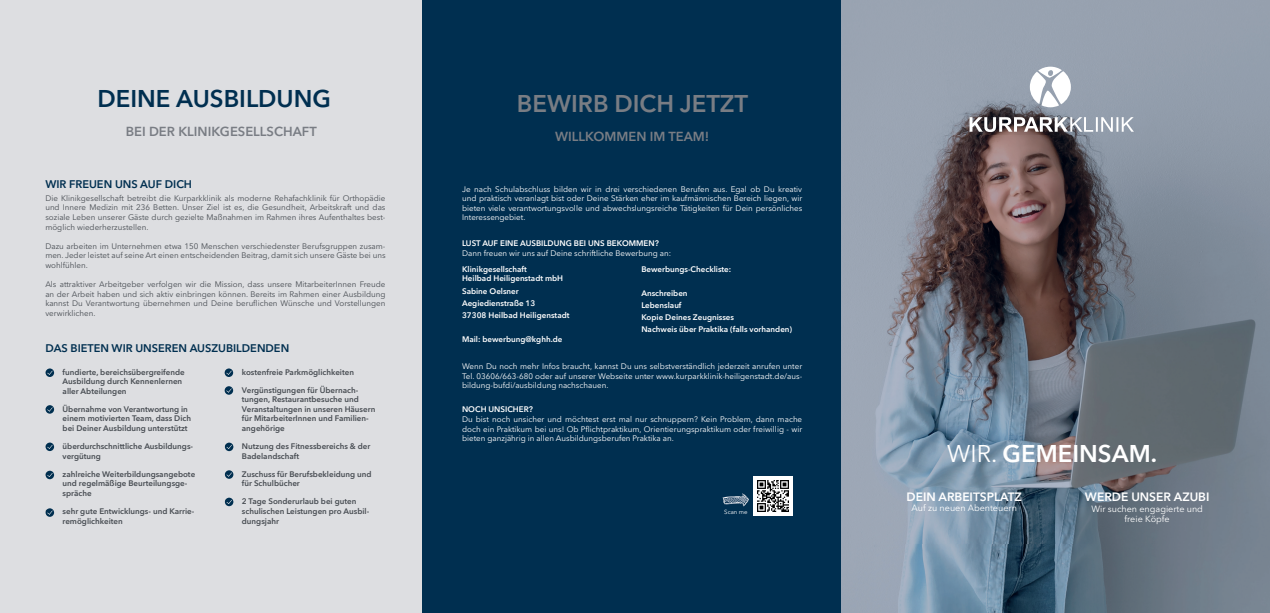
<style>
.page{position:relative;width:1270px;height:613px;background:#fff}
.page>*{position:absolute;margin:0;border:0;box-sizing:border-box;transform-origin:0 0}
.t1{font:600 24px "Avenir Next LT Pro";color:#002f50}
.t2{font:600 24px "Avenir Next LT Pro";color:#797d84}
.t3{font:600 24px "Avenir Next LT Pro";color:#fff}
.t4{font:600 13px "Avenir Next LT Pro";color:#797d84}
.t5{font:600 12px "Avenir Next LT Pro";color:#fff}
.t6{font:600 11px "Avenir Next LT Pro";color:#002f50}
.t7{font:9px/10.8px "Avenir Next LT Pro";color:#fff;text-align:center}
.t8{font:8px/9.6px "Avenir Next LT Pro";color:#fff;text-align:justify}
.t9{font:8px/9.6px "Avenir Next LT Pro";color:#474c52;text-align:justify}
.t10{font:600 8px/9.6px "Avenir Next LT Pro";color:#474c52}
.t11{font:600 8px/12px "Avenir Next LT Pro";color:#fff}
.t12{font:6px "Avenir Next LT Pro";color:#fff}
.s1{font-weight:400}
</style>
<div class="page">
<div style="left:0;top:0;width:422px;height:612px;background:#dddee1"></div>
<svg style="left:225px;top:386px;width:8px;height:8px"></svg>
<svg style="left:226px;top:388px;width:6px;height:4px"></svg>
<svg style="left:225px;top:442px;width:8px;height:9px"></svg>
<svg style="left:227px;top:444px;width:5px;height:4px"></svg>
<svg style="left:225px;top:470px;width:8px;height:8px"></svg>
<svg style="left:227px;top:472px;width:5px;height:4px"></svg>
<svg style="left:225px;top:497px;width:8px;height:9px"></svg>
<svg style="left:227px;top:499px;width:5px;height:4px"></svg>
<svg style="left:46px;top:368px;width:8px;height:9px"></svg>
<svg style="left:47px;top:370px;width:6px;height:4px"></svg>
<svg style="left:46px;top:405px;width:8px;height:8px"></svg>
<svg style="left:47px;top:407px;width:6px;height:4px"></svg>
<svg style="left:46px;top:442px;width:8px;height:9px"></svg>
<svg style="left:47px;top:444px;width:6px;height:4px"></svg>
<svg style="left:46px;top:470px;width:8px;height:9px"></svg>
<svg style="left:47px;top:472px;width:6px;height:5px"></svg>
<svg style="left:46px;top:508px;width:8px;height:8px"></svg>
<svg style="left:47px;top:510px;width:6px;height:4px"></svg>
<svg style="left:225px;top:368px;width:8px;height:9px"></svg>
<svg style="left:226px;top:370px;width:6px;height:4px"></svg>
<div style="left:422px;top:0;width:420px;height:612px;background:#002f50"></div>
<img style="left:723px;top:493px;width:26px;height:13px">
<img style="left:842px;top:0;width:428px;height:612px">
<svg style="left:969px;top:117px;width:165px;height:15px"></svg>
<svg style="left:1030px;top:67px;width:41px;height:40px"></svg>
<img style="left:754px;top:476px;width:39px;height:38px">
<h1 class="t1" style="left:98px;top:84px;width:235px">DEINE AUSBILDUNG</h1>
<h2 class="t4" style="left:126px;top:123px;width:192px">BEI DER KLINIKGESELLSCHAFT</h2>
<h3 class="t6" style="left:45px;top:177px;width:148px">WIR FREUEN UNS AUF DICH</h3>
<p class="t9" style="left:45px;top:193px;width:342px">Die Klinikgesellschaft betreibt die Kurparkklinik als moderne Rehafachklinik für Orthopädie und Innere Medizin mit 236 Betten. Unser Ziel ist es, die Gesundheit, Arbeitskraft und das soziale Leben unserer Gäste durch gezielte Maßnahmen im Rahmen ihres Aufenthaltes best&shy;möglich wiederherzustellen.</p>
<p class="t9" style="left:45px;top:241px;width:342px">Dazu arbeiten im Unternehmen etwa 150 Menschen verschiedenster Berufsgruppen zusam&shy;men. Jeder leistet auf seine Art einen entscheidenden Beitrag, damit sich unsere Gäste bei uns wohlfühlen.</p>
<p class="t9" style="left:45px;top:279px;width:342px">Als attraktiver Arbeitgeber verfolgen wir die Mission, dass unsere MitarbeiterInnen Freude an der Arbeit haben und sich aktiv einbringen können. Bereits im Rahmen einer Ausbildung kannst Du Verantwortung übernehmen und Deine beruflichen Wünsche und Vorstellungen verwirklichen.</p>
<h3 class="t6" style="left:46px;top:341px;width:245px">DAS BIETEN WIR UNSEREN AUSZUBILDENDEN</h3>
<p class="t10" style="left:63px;top:366px;width:124px;text-indent:-17px">▪ fundierte, bereichsübergreifende<br>Ausbildung durch Kennenlernen aller Abteilungen</p>
<p class="t10" style="left:63px;top:404px;width:130px;text-indent:-17px">▪ Übernahme von Verantwortung in einem motivierten Team, dass Dich bei Deiner Ausbildung unterstützt</p>
<p class="t10" style="left:63px;top:441px;width:132px;text-indent:-17px">▪ überdurchschnittliche Ausbildungs&shy;vergütung</p>
<p class="t10" style="left:63px;top:468px;width:134px;text-indent:-17px">▪ zahlreiche Weiterbildungsangebote und regelmäßige Beurteilungsge&shy;spräche</p>
<p class="t10" style="left:63px;top:506px;width:133px;text-indent:-17px">▪ sehr gute Entwicklungs- und Karrie&shy;remöglichkeiten</p>
<p class="t10" style="left:225px;top:366px;width:131px">▪ kostenfreie Parkmöglichkeiten</p>
<p class="t10" style="left:242px;top:384px;width:135px;text-indent:-17px">▪ Vergünstigungen für Übernach&shy;tungen, Restaurantbesuche und<br>Veranstaltungen in unseren Häusern für MitarbeiterInnen und Familien&shy;angehörige</p>
<p class="t10" style="left:242px;top:441px;width:130px;text-indent:-17px">▪ Nutzung des Fitnessbereichs &amp; der<br>Badelandschaft</p>
<p class="t10" style="left:242px;top:468px;width:131px;text-indent:-17px">▪ Zuschuss für Berufsbekleidung und für Schulbücher</p>
<p class="t10" style="left:242px;top:496px;width:129px;text-indent:-17px">▪ 2 Tage Sonderurlaub bei guten schulischen Leistungen pro Ausbil&shy;dungsjahr</p>
<h1 class="t2" style="left:517px;top:89px;width:233px">BEWIRB DICH JETZT</h1>
<h2 class="t4" style="left:555px;top:128px;width:156px">WILLKOMMEN IM TEAM!</h2>
<p class="t8" style="left:462px;top:184px;width:342px">Je nach Schulabschluss bilden wir in drei verschiedenen Berufen aus. Egal ob Du kreativ und praktisch veranlagt bist oder Deine Stärken eher im kaufmännischen Bereich liegen, wir bieten viele verantwortungsvolle und abwechslungsreiche Tätigkeiten für Dein persönliches Interessengebiet.</p>
<p class="t11" style="left:462px;top:237px;width:198px">LUST AUF EINE AUSBILDUNG BEI UNS BEKOMMEN?</p>
<p class="t8" style="left:462px;top:248px;width:211px">Dann freuen wir uns auf Deine schriftliche Bewerbung an:</p>
<p class="t11" style="left:462px;top:264px;width:103px;line-height:9.6px">Klinikgesellschaft<br>Heilbad Heiligenstadt mbH</p>
<p class="t11" style="left:462px;top:284px;width:109px">Sabine Oelsner<br>Aegiedienstraße 13<br>37308 Heilbad Heiligenstadt</p>
<p class="t11" style="left:462px;top:332px;width:102px">Mail: bewerbung@kghh.de</p>
<p class="t11" style="left:641px;top:263px;width:91px">Bewerbungs-Checkliste:</p>
<p class="t11" style="left:641px;top:287px;width:152px">Anschreiben<br>Lebenslauf<br>Kopie Deines Zeugnisses<br>Nachweis über Praktika (falls vorhanden)</p>
<p class="t8" style="left:462px;top:361px;width:342px">Wenn Du noch mehr Infos braucht, kannst Du uns selbstverständlich jederzeit anrufen unter Tel. 03606/663-680 oder auf unserer Webseite unter www.kurparkklinik-heiligenstadt.de/aus&shy;bildung-bufdi/ausbildung nachschauen.</p>
<p class="t11" style="left:462px;top:403px;width:72px">NOCH UNSICHER?</p>
<p class="t8" style="left:462px;top:414px;width:342px">Du bist noch unsicher und möchtest erst mal nur schnuppern? Kein Problem, dann mache doch ein Praktikum bei uns! Ob Pflichtpraktikum, Orientierungspraktikum oder freiwillig - wir bieten ganzjährig in allen Ausbildungsberufen Praktika an.</p>
<p class="t12" style="left:724px;top:508px;width:25px">Scan me</p>
<h1 class="t3" style="left:947px;top:438px;width:211px"><span class="s1">WIR.</span> GEMEINSAM.</h1>
<h3 class="t5" style="left:906px;top:489px;width:117px">DEIN ARBEITSPLATZ</h3>
<p class="t7" style="left:911px;top:502px;width:107px">Auf zu neuen Abenteuern</p>
<h3 class="t5" style="left:1085px;top:489px;width:126px">WERDE UNSER AZUBI</h3>
<p class="t7" style="left:1091px;top:502px;width:113px">Wir suchen engagierte und freie Köpfe</p>
</div>
